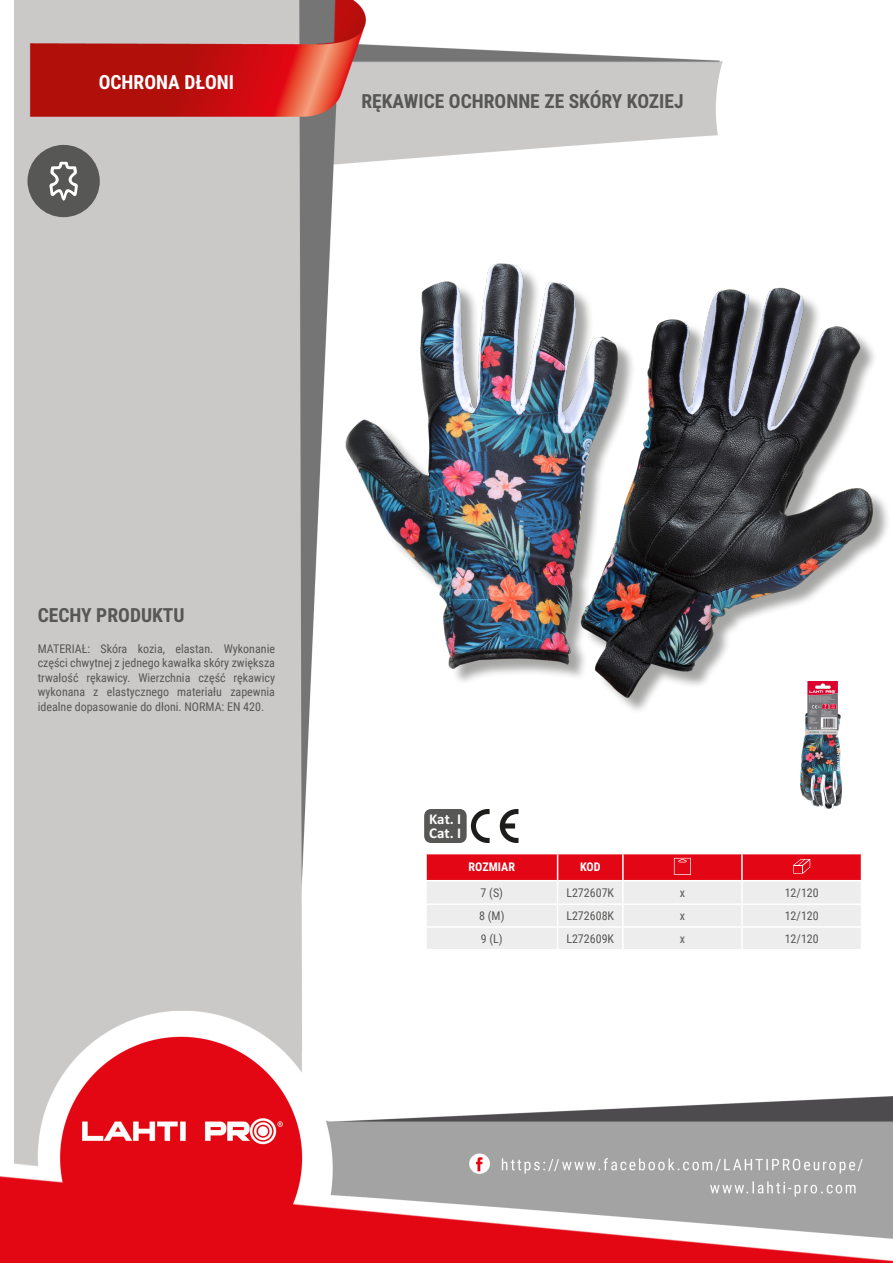
<style>
.page{position:relative;width:893px;height:1263px;background:#fff}
.page>*{position:absolute;margin:0;border:0;box-sizing:border-box;transform-origin:0 0}
.Lewo_bez_dzielenia{font:700 19.5px "Roboto Condensed";color:#575756}
.MateriaĹ__CECHY{font:700 19.5px "Roboto Condensed";color:#575756}
.NagĹ_Ăłwek{font:700 19.5px "Roboto Condensed";color:#fff}
.t1{font:700 15px/13.8px "Calibri Profix";color:#fff}
.Opisy{font:12px/14.4px "Roboto Condensed";color:#575756;text-align:justify}
.Center{font:12px "Roboto Condensed";color:#575756}
.Indeks{font:12px "Roboto Condensed";color:#575756}
.Tabelka_nagĹ_Ăłwek{font:700 12px "Roboto Condensed";color:#fff}
</style>
<div class="page">
<img style="left:0;top:0;width:893px;height:1263px">
<div style="left:27px;top:145px;width:73px;height:72px;background:#575756;border-radius:50%"></div>
<div style="left:348px;top:266px;width:543px;height:449px;background:#fff"></div>
<img style="left:345px;top:263px;width:528px;height:435px">
<hr style="left:425px;top:854px;width:2px;height:26px;background:#fff">
<hr style="left:425px;top:881px;width:2px;height:22px;background:#fff">
<hr style="left:425px;top:905px;width:2px;height:21px;background:#fff">
<hr style="left:425px;top:928px;width:2px;height:21px;background:#fff">
<hr style="left:425px;top:853px;width:133px;height:1px;background:#fff">
<hr style="left:425px;top:880px;width:133px;height:1px;background:#fff">
<hr style="left:425px;top:903px;width:133px;height:2px;background:#fff">
<hr style="left:425px;top:926px;width:133px;height:2px;background:#fff">
<hr style="left:425px;top:949px;width:133px;height:1px;background:#fff">
<svg style="left:426px;top:853px;width:436px;height:97px;background:#ebb3b6"></svg>
<div style="left:424px;top:809px;width:43px;height:34px;background:#575756;border-radius:7px"></div>
<svg style="left:500px;top:809px;width:18px;height:34px"></svg>
<svg style="left:471px;top:809px;width:19px;height:34px"></svg>
<svg style="left:49px;top:161px;width:29px;height:40px"></svg>
<img style="left:800px;top:681px;width:41px;height:128px">
<p class="NagĹ_Ăłwek" style="left:99px;top:69px;width:137px">OCHRONA DŁONI</p>
<p class="Lewo_bez_dzielenia" style="left:361px;top:88px;width:324px">RĘKAWICE OCHRONNE ZE SKÓRY KOZIEJ</p>
<p class="MateriaĹ__CECHY" style="left:38px;top:601px;width:148px">CECHY PRODUKTU</p>
<p class="Opisy" style="left:38px;top:641px;width:239px">MATERIAŁ: Skóra kozia, elastan. Wykonanie części chwytnej z jednego kawałka skóry zwiększa trwałość rękawicy. Wierzchnia część rękawicy wykonana z elastycznego materiału zapewnia idealne dopasowanie do dłoni. NORMA: EN 420.</p>
<p class="t1" style="left:429px;top:811px;width:34px">Kat. I<br>Cat. I</p>
<p class="Tabelka_nagĹ_Ăłwek" style="left:469px;top:859px;width:48px">ROZMIAR</p>
<p class="Tabelka_nagĹ_Ăłwek" style="left:580px;top:859px;width:22px">KOD</p>
<p class="Center" style="left:481px;top:885px;width:24px">7 (S)</p>
<p class="Indeks" style="left:566px;top:885px;width:49px">L272607K</p>
<p class="Center" style="left:680px;top:885px;width:7px">x</p>
<p class="Center" style="left:785px;top:885px;width:36px">12/120</p>
<p class="Center" style="left:479px;top:907px;width:27px">8 (M)</p>
<p class="Indeks" style="left:566px;top:907px;width:49px">L272608K</p>
<p class="Center" style="left:680px;top:907px;width:7px">x</p>
<p class="Center" style="left:785px;top:907px;width:36px">12/120</p>
<p class="Center" style="left:481px;top:930px;width:23px">9 (L)</p>
<p class="Indeks" style="left:566px;top:930px;width:49px">L272609K</p>
<p class="Center" style="left:680px;top:930px;width:7px">x</p>
<p class="Center" style="left:785px;top:930px;width:36px">12/120</p>
</div>
